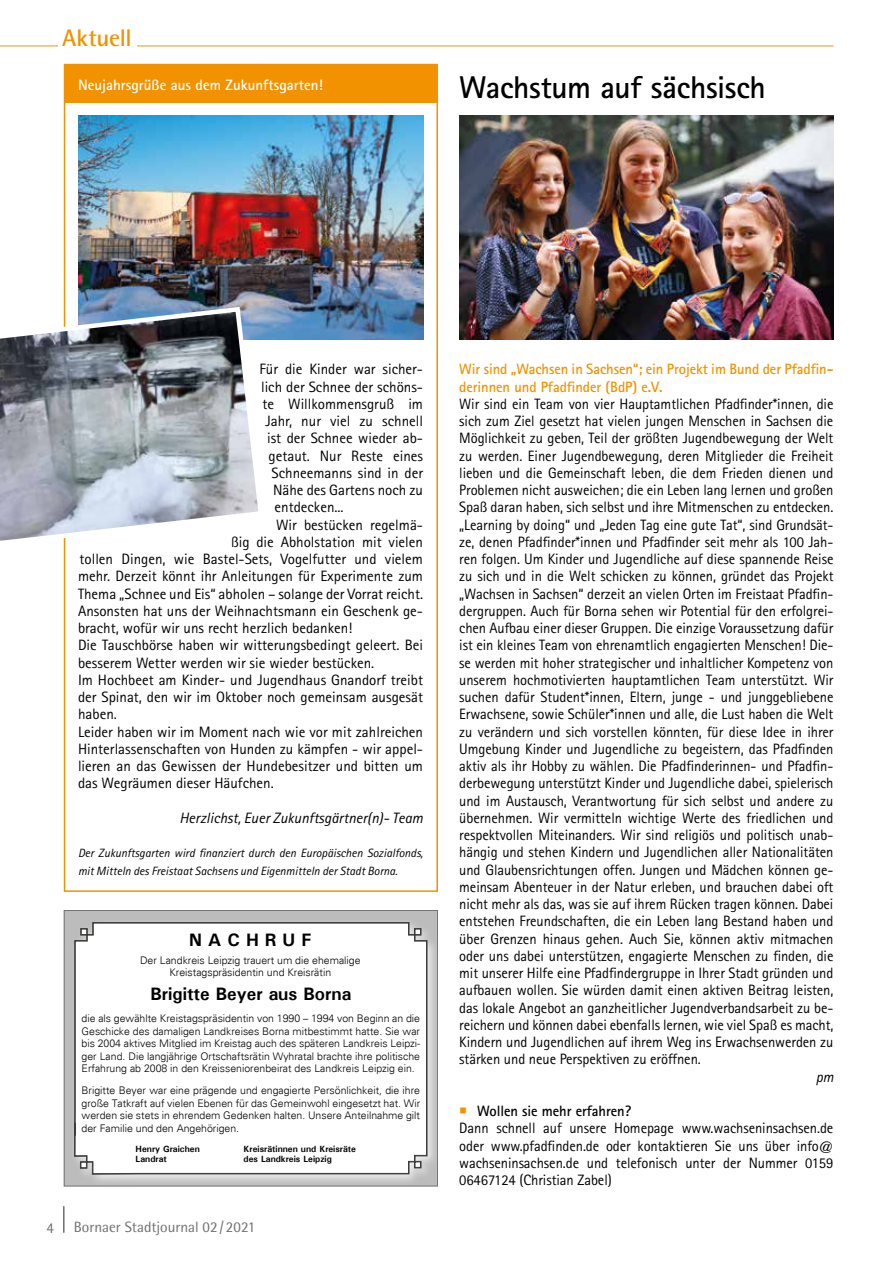
<style>
.page{position:relative;width:893px;height:1263px;background:#fff}
.page>*{position:absolute;margin:0;border:0;box-sizing:border-box;transform-origin:0 0}
.t1{font:700 31.5px "Rotis Sans Serif";letter-spacing:-.01em;color:#000}
.t2{font:700 24px "Rotis Semi Sans";letter-spacing:-.01em;color:#f39200}
.t3{font:700 18px "Univers";color:#000}
.t4{font:15px/17.2px "Rotis Sans Serif";color:#000;text-align:justify}
.t5{font:700 15px/17.2px "Rotis Sans Serif";letter-spacing:-.005em;color:#f39200}
.t6{font:italic 15px "Rotis Sans Serif";color:#000}
.t7{font:700 15px "Rotis Sans Serif";color:#fff}
.t8{font:15px "Rotis Semi Sans";color:#706f6f}
.t9{font:italic 12px/17.2px "Rotis Sans Serif";color:#000}
.t10{font:300 10.5px/12.6px "Univers";color:#000;text-align:justify}
.t11{font:700 9px "Univers";color:#000}
.s1{color:#f39200}
.s2{font-weight:700}
</style>
<div class="page">
<hr style="left:63px;top:1206px;width:2px;height:27px;background:#706f6f">
<hr style="left:0;top:46px;width:833px;height:1px;background:#f39200">
<div style="left:58px;top:28px;width:78px;height:25px;background:#fff"></div>
<div style="left:65px;top:64px;width:373px;height:39px;background:#f39200"></div>
<div style="left:64px;top:64px;width:374px;height:828px;border:2px solid #f39200"></div>
<div style="left:64px;top:910px;width:374px;height:276px;background:#bcbcbc"></div>
<div style="left:71px;top:919px;width:367px;height:267px;background:#fff;opacity:.75"></div>
<svg style="left:74px;top:922px;width:353px;height:264px"></svg>
<svg style="left:75px;top:923px;width:352px;height:251px"></svg>
<img style="left:459px;top:116px;width:374px;height:224px">
<img style="left:78px;top:116px;width:346px;height:224px">
<svg style="left:0;top:304px;width:266px;height:245px"></svg>
<h2 class="t2" style="left:62px;top:23px;width:71px">Aktuell</h2>
<p class="t7" style="left:78px;top:75px;width:246px">Neujahrsgrüße aus dem Zukunftsgarten!</p>
<h1 class="t1" style="left:459px;top:68px;width:308px">Wachstum auf sächsisch</h1>
<p class="t4" style="left:260px;top:360px;width:165px">Für die Kinder war sicher-</p>
<p class="t4" style="left:261px;top:378px;width:164px">lich der Schnee der schöns-</p>
<p class="t4" style="left:263px;top:395px;width:162px">te Willkommensgruß im</p>
<p class="t4" style="left:266px;top:412px;width:159px">Jahr, nur viel zu schnell</p>
<p class="t4" style="left:267px;top:429px;width:157px">ist der Schnee wieder ab-</p>
<p class="t4" style="left:269px;top:447px;width:156px">getaut. Nur Reste eines</p>
<p class="t4" style="left:272px;top:464px;width:153px">Schneemanns sind in der</p>
<p class="t4" style="left:273px;top:481px;width:151px">Nähe des Gartens noch zu</p>
<p class="t4" style="left:275px;top:498px;width:71px">entdecken...</p>
<p class="t4" style="left:276px;top:516px;width:149px">Wir bestücken regelmä-</p>
<p class="t4" style="left:231px;top:533px;width:194px">ßig die Abholstation mit vielen</p>
<p class="t4" style="left:80px;top:550px;width:345px">tollen Dingen, wie Bastel-Sets, Vogelfutter und vielem</p>
<p class="t4" style="left:78px;top:567px;width:346px">mehr. Derzeit könnt ihr Anleitungen für Experimente zum</p>
<p class="t4" style="left:78px;top:585px;width:347px">Thema „Schnee und Eis“ abholen – solange der Vorrat reicht.</p>
<p class="t4" style="left:78px;top:602px;width:346px">Ansonsten hat uns der Weihnachtsmann ein Geschenk ge-</p>
<p class="t4" style="left:78px;top:619px;width:276px">bracht, wofür wir uns recht herzlich bedanken!</p>
<p class="t4" style="left:78px;top:636px;width:346px">Die Tauschbörse haben wir witterungsbedingt geleert. Bei</p>
<p class="t4" style="left:78px;top:654px;width:298px">besserem Wetter werden wir sie wieder bestücken.</p>
<p class="t4" style="left:78px;top:671px;width:347px">Im Hochbeet am Kinder- und Jugendhaus Gnandorf treibt</p>
<p class="t4" style="left:78px;top:688px;width:347px">der Spinat, den wir im Oktober noch gemeinsam ausgesät</p>
<p class="t4" style="left:78px;top:705px;width:40px">haben.</p>
<p class="t4" style="left:78px;top:723px;width:346px">Leider haben wir im Moment nach wie vor mit zahlreichen</p>
<p class="t4" style="left:78px;top:740px;width:347px">Hinterlassenschaften von Hunden zu kämpfen - wir appel-</p>
<p class="t4" style="left:78px;top:757px;width:346px">lieren an das Gewissen der Hundebesitzer und bitten um</p>
<p class="t4" style="left:78px;top:774px;width:197px">das Wegräumen dieser Häufchen.</p>
<p class="t6" style="left:179px;top:809px;width:245px">Herzlichst, Euer Zukunftsgärtner(n)- Team</p>
<p class="t9" style="left:78px;top:845px;width:346px">Der Zukunftsgarten wird finanziert durch den Europäischen Sozialfonds, mit Mitteln des Freistaat Sachsens und Eigenmitteln der Stadt Borna.</p>
<p class="t3" style="left:189px;top:928px;width:124px">N A C H R U F</p>
<p class="t10" style="left:140px;top:954px;width:222px;text-align:center">Der Landkreis Leipzig trauert um die ehemalige<br>Kreistagspräsidentin und Kreisrätin</p>
<p class="t3" style="left:150px;top:983px;width:202px">Brigitte Beyer aus Borna</p>
<p class="t10" style="left:82px;top:1012px;width:340px">die als gewählte Kreistagspräsidentin von 1990 – 1994 von Beginn an die Geschicke des damaligen Landkreises Borna mitbestimmt hatte. Sie war bis 2004 aktives Mitglied im Kreistag auch des späteren Landkreis Leipzi&shy;ger Land. Die langjährige Ortschaftsrätin Wyhratal brachte ihre politische Erfahrung ab 2008 in den Kreisseniorenbeirat des Landkreis Leipzig ein.</p>
<p class="t10" style="left:82px;top:1084px;width:340px">Brigitte Beyer war eine prägende und engagierte Persönlichkeit, die ihre große Tatkraft auf vielen Ebenen für das Gemeinwohl eingesetzt hat. Wir werden sie stets in ehrendem Gedenken halten. Unsere Anteilnahme gilt der Familie und den Angehörigen.</p>
<p class="t11" style="left:136px;top:1143px;width:66px">Henry Graichen</p>
<p class="t11" style="left:244px;top:1143px;width:114px">Kreisrätinnen und Kreisräte</p>
<p class="t11" style="left:136px;top:1154px;width:33px">Landrat</p>
<p class="t11" style="left:244px;top:1154px;width:90px">des Landkreis Leipzig</p>
<p class="t8" style="left:46px;top:1219px;width:9px">4</p>
<p class="t8" style="left:74px;top:1218px;width:183px">Bornaer Stadtjournal 02/2021</p>
<p class="t5" style="left:459px;top:360px;width:376px">Wir sind „Wachsen in Sachsen“; ein Projekt im Bund der Pfadfin&shy;derinnen und Pfadfinder (BdP) e.V.</p>
<p class="t4" style="left:459px;top:395px;width:376px">Wir sind ein Team von vier Hauptamtlichen Pfadfinder*innen, die sich zum Ziel gesetzt hat vielen jungen Menschen in Sachsen die Möglichkeit zu geben, Teil der größten Jugendbewegung der Welt zu werden. Einer Jugendbewegung, deren Mitglieder die Freiheit lieben und die Gemeinschaft leben, die dem Frieden dienen und Problemen nicht ausweichen; die ein Leben lang lernen und großen Spaß daran haben, sich selbst und ihre Mitmenschen zu entdecken. „Learning by doing“ und „Jeden Tag eine gute Tat“, sind Grundsät&shy;ze, denen Pfadfinder*innen und Pfadfinder seit mehr als 100 Jah&shy;ren folgen. Um Kinder und Jugendliche auf diese spannende Reise zu sich und in die Welt schicken zu können, gründet das Projekt „Wachsen in Sachsen“ derzeit an vielen Orten im Freistaat Pfadfin&shy;dergruppen. Auch für Borna sehen wir Potential für den erfolgrei&shy;chen Aufbau einer dieser Gruppen. Die einzige Voraussetzung dafür ist ein kleines Team von ehrenamtlich engagierten Menschen! Die&shy;se werden mit hoher strategischer und inhaltlicher Kompetenz von unserem hochmotivierten hauptamtlichen Team unterstützt. Wir suchen dafür Student*innen, Eltern, junge - und junggebliebene Erwachsene, sowie Schüler*innen und alle, die Lust haben die Welt zu verändern und sich vorstellen könnten, für diese Idee in ihrer Umgebung Kinder und Jugendliche zu begeistern, das Pfadfinden aktiv als ihr Hobby zu wählen. Die Pfadfinderinnen- und Pfadfin&shy;derbewegung unterstützt Kinder und Jugendliche dabei, spielerisch und im Austausch, Verantwortung für sich selbst und andere zu übernehmen. Wir vermitteln wichtige Werte des friedlichen und respektvollen Miteinanders. Wir sind religiös und politisch unab&shy;hängig und stehen Kindern und Jugendlichen aller Nationalitäten und Glaubensrichtungen offen. Jungen und Mädchen können ge&shy;meinsam Abenteuer in der Natur erleben, und brauchen dabei oft nicht mehr als das, was sie auf ihrem Rücken tragen können. Dabei entstehen Freundschaften, die ein Leben lang Bestand haben und über Grenzen hinaus gehen. Auch Sie, können aktiv mitmachen oder uns dabei unterstützen, engagierte Menschen zu finden, die mit unserer Hilfe eine Pfadfindergruppe in Ihrer Stadt gründen und aufbauen wollen. Sie würden damit einen aktiven Beitrag leisten, das lokale Angebot an ganzheitlicher Jugendverbandsarbeit zu be&shy;reichern und können dabei ebenfalls lernen, wie viel Spaß es macht, Kindern und Jugendlichen auf ihrem Weg ins Erwachsenwerden zu stärken und neue Perspektiven zu eröffnen.</p>
<p class="t6" style="left:816px;top:1068px;width:19px">pm</p>
<p class="t4" style="left:459px;top:1102px;width:376px;text-align:left"><span class="s1">○</span> <span class="s2">Wollen sie mehr erfahren?<br></span>Dann schnell auf unsere Homepage www.wachseninsachsen.de oder www.pfadfinden.de oder kontaktieren Sie uns über info@ wachseninsachsen.de und telefonisch unter der Nummer 0159<br>06467124 (Christian Zabel)</p>
</div>
